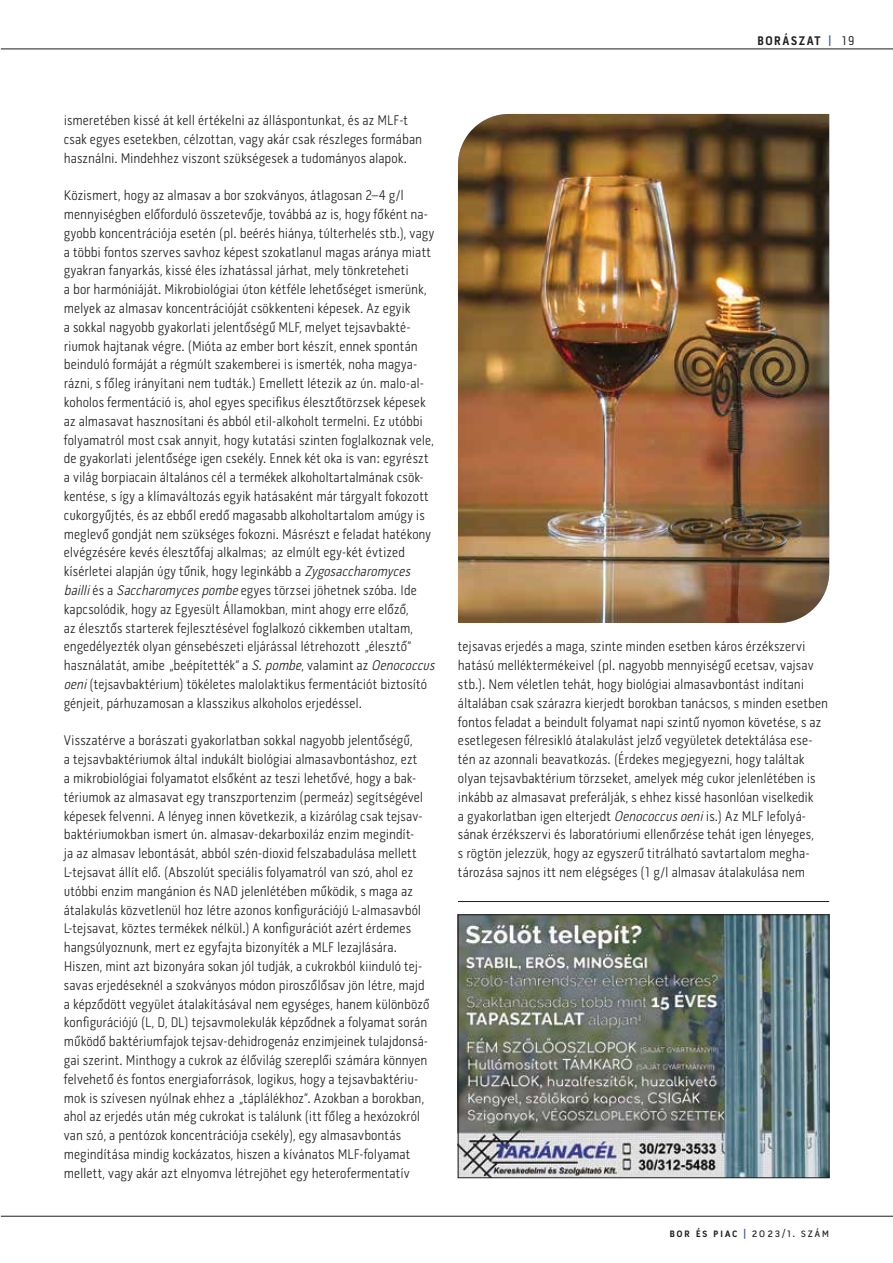
<style>
.page{position:relative;width:893px;height:1263px;background:#fff}
.page>*{position:absolute;margin:0;border:0;box-sizing:border-box;transform-origin:0 0}
.t1{font:300 14.25px/18.8px "Pill Gothic 300 mg";letter-spacing:.005em;color:#1d1d1b}
.t2{font:700 12.75px "Pill Gothic 300 mg";letter-spacing:.12em;color:#1d1d1b}
.t3{font:12px "Pill Gothic 300 mg";letter-spacing:.12em;color:#1d1d1b}
.s1{color:#3758a4}
.s2{font-weight:400}
.s3{font-style:italic}
.s4{font-weight:600}
.s5{font-weight:700;color:#3758a4}
</style>
<div class="page">
<hr style="left:1px;top:49px;width:892px;height:1px;background:#1d1d1b">
<hr style="left:1px;top:1216px;width:892px;height:1px;background:#1d1d1b">
<img style="left:460px;top:916px;width:367px;height:260px">
<div style="left:458px;top:914px;width:371px;height:264px;border:1px solid #1d1d1b"></div>
<hr style="left:458px;top:901px;width:371px;height:1px;background:#1d1d1b">
<img style="left:458px;top:114px;width:371px;height:509px">
<p class="t2" style="left:757px;top:32px;width:99px">BORÁSZAT <span class="s1">|</span> <span class="s2">19</span></p>
<p class="t1" style="left:64px;top:111px;width:360px">ismeretében kissé át kell értékelni az álláspontunkat, és az MLF-t csak egyes esetekben, célzottan, vagy akár csak részleges formában használni. Mindehhez viszont szükségesek a tudományos alapok.</p>
<p class="t1" style="left:64px;top:186px;width:376px">Közismert, hogy az almasav a bor szokványos, átlagosan 2–4 g/l mennyiségben előforduló összetevője, továbbá az is, hogy főként na&shy;gyobb koncentrációja esetén (pl. beérés hiánya, túlterhelés stb.), vagy a többi fontos szerves savhoz képest szokatlanul magas aránya miatt gyakran fanyarkás, kissé éles ízhatással járhat, mely tönkreteheti<br>a bor harmóniáját. Mikrobiológiai úton kétféle lehetőséget ismerünk, melyek az almasav koncentrációját csökkenteni képesek. Az egyik<br>a sokkal nagyobb gyakorlati jelentőségű MLF, melyet tejsavbakté&shy;riumok hajtanak végre. (Mióta az ember bort készít, ennek spontán beinduló formáját a régmúlt szakemberei is ismerték, noha magya&shy;rázni, s főleg irányítani nem tudták.) Emellett létezik az ún. malo-al&shy;koholos fermentáció is, ahol egyes specifikus élesztőtörzsek képesek az almasavat hasznosítani és abból etil-alkoholt termelni. Ez utóbbi folyamatról most csak annyit, hogy kutatási szinten foglalkoznak vele, de gyakorlati jelentősége igen csekély. Ennek két oka is van: egyrészt a világ borpiacain általános cél a termékek alkoholtartalmának csök&shy;kentése, s így a klímaváltozás egyik hatásaként már tárgyalt fokozott cukorgyűjtés, és az ebből eredő magasabb alkoholtartalom amúgy is meglevő gondját nem szükséges fokozni. Másrészt e feladat hatékony elvégzésére kevés élesztőfaj alkalmas; az elmúlt egy-két évtized kísérletei alapján úgy tűnik, hogy leginkább a <span class="s3">Zygosaccharomyces bailli</span>és a <span class="s3">Saccharomycespombe</span>egyes törzsei jöhetnek szóba. Ide kapcsolódik, hogy az Egyesült Államokban, mint ahogy erre előző,<br>az élesztős starterek fejlesztésével foglalkozó cikkemben utaltam, engedélyezték olyan génsebészeti eljárással létrehozott „élesztő” használatát, amibe „beépítették” a <span class="s3">S.pombe</span>, valamint az <span class="s3">Oenococcus oeni</span>(tejsavbaktérium) tökéletes malolaktikus fermentációt biztosító génjeit, párhuzamosan a klasszikus alkoholos erjedéssel.</p>
<p class="t1" style="left:64px;top:731px;width:367px">Visszatérve a borászati gyakorlatban sokkal nagyobb jelentőségű,<br>a tejsavbaktériumok által indukált biológiai almasavbontáshoz, ezt<br>a mikrobiológiai folyamatot elsőként az teszi lehetővé, hogy a bak&shy;tériumok az almasavat egy transzportenzim (permeáz) segítségével képesek felvenni. A lényeg innen következik, a kizárólag csak tejsav&shy;baktériumokban ismert ún. almasav-dekarboxiláz enzim megindít-<br>ja az almasav lebontását, abból szén-dioxid felszabadulása mellett L-tejsavat állít elő. (Abszolút speciális folyamatról van szó, ahol ez utóbbi enzim mangánion és NAD jelenlétében működik, s maga az átalakulás közvetlenül hoz létre azonos konfigurációjú L-almasavból L-tejsavat, köztes termékek nélkül.) A konfigurációt azért érdemes hangsúlyoznunk, mert ez egyfajta bizonyíték a MLF lezajlására.<br>Hiszen, mint azt bizonyára sokan jól tudják, a cukrokból kiinduló tej&shy;savas erjedéseknél a szokványos módon piroszőlősav jön létre, majd a képződött vegyület átalakításával nem egységes, hanem különböző konfigurációjú (L, D, DL) tejsavmolekulák képződnek a folyamat során működő baktériumfajok tejsav-dehidrogenáz enzimjeinek tulajdonsá&shy;gai szerint. Minthogy a cukrok az élővilág szereplői számára könnyen felvehető és fontos energiaforrások, logikus, hogy a tejsavbaktériu&shy;mok is szívesen nyúlnak ehhez a „táplálékhoz”. Azokban a borokban, ahol az erjedés után még cukrokat is találunk (itt főleg a hexózokról van szó, a pentózok koncentrációja csekély), egy almasavbontás megindítása mindig kockázatos, hiszen a kívánatos MLF-folyamat mellett, vagy akár azt elnyomva létrejöhet egy heterofermentatív</p>
<p class="t1" style="left:458px;top:637px;width:372px">tejsavas erjedés a maga, szinte minden esetben káros érzékszervi hatású melléktermékeivel (pl. nagyobb mennyiségű ecetsav, vajsav stb.). Nem véletlen tehát, hogy biológiai almasavbontást indítani általában csak szárazra kierjedt borokban tanácsos, s minden esetben fontos feladat a beindult folyamat napi szintű nyomon követése, s az esetlegesen félresikló átalakulást jelző vegyületek detektálása ese&shy;tén az azonnali beavatkozás. (Érdekes megjegyezni, hogy találtak olyan tejsavbaktérium törzseket, amelyek még cukor jelenlétében is inkább az almasavat preferálják, s ehhez kissé hasonlóan viselkedik<br>a gyakorlatban igen elterjedt <span class="s3">Oenococcusoeni</span>is.) Az MLF lefolyá&shy;sának érzékszervi és laboratóriumi ellenőrzése tehát igen lényeges,<br>s rögtön jelezzük, hogy az egyszerű titrálható savtartalom megha&shy;tározása sajnos itt nem elégséges (1 g/l almasav átalakulása nem</p>
<p class="t3" style="left:670px;top:1226px;width:161px"><span class="s4">Bor és Piac</span> <span class="s5">|</span> 2023/1. szám</p>
</div>
